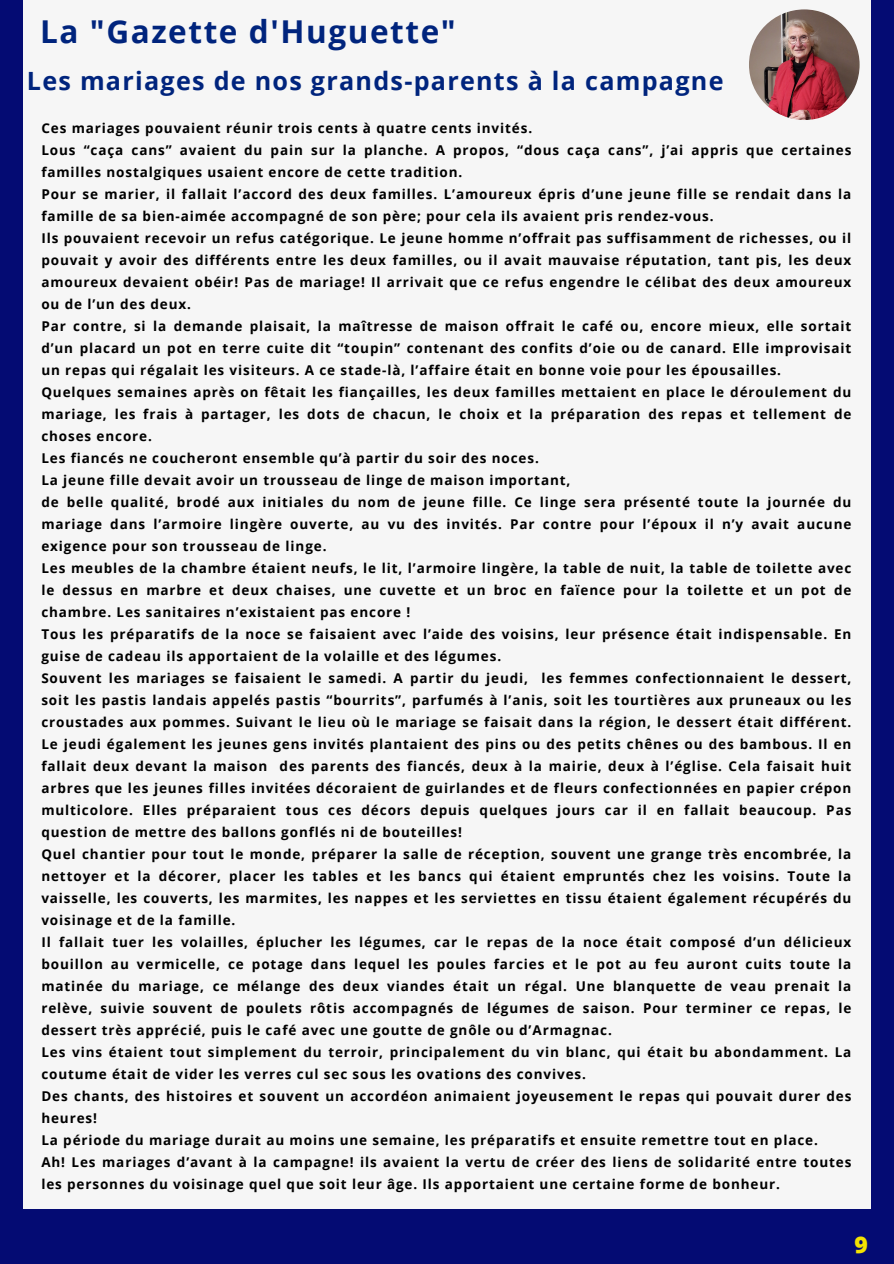
<style>
.page{position:relative;width:894px;height:1264px;background:#fff}
.page>*{position:absolute;margin:0;border:0;box-sizing:border-box;transform-origin:0 0}
.t1{font:700 31.5px "Open Sans";letter-spacing:.05em;color:#00247d}
.t2{font:700 25.2px "Open Sans";letter-spacing:.05em;color:#00247d}
.t3{font:800 22.95px "Open Sans";color:#f4e301}
.t4{font:700 13.5px/22px "Open Sans";letter-spacing:.065em;color:#000;text-align:justify}
</style>
<div class="page">
<div style="left:0;top:0;width:893px;height:1263px;background:#040b73"></div>
<div style="left:23px;top:0;width:846px;height:1208px;background:#f6f6f6"></div>
<img style="left:748px;top:9px;width:111px;height:111px;border-radius:50%">
<p class="t1" style="left:40px;top:9px;width:417px">La "Gazette d'Huguette"</p>
<p class="t2" style="left:27px;top:63px;width:698px">Les mariages de nos grands-parents à la campagne</p>
<h1 class="t4" style="left:41px;top:117px;width:492px">Ces mariages pouvaient réunir trois cents à quatre cents invités.</h1>
<p class="t4" style="left:41px;top:139px;width:811px">Lous “caça cans” avaient du pain sur la planche. A propos, “dous caça cans”, j’ai appris que certaines familles nostalgiques usaient encore de cette tradition.</p>
<h2 class="t4" style="left:41px;top:183px;width:811px">Pour se marier, il fallait l’accord des deux familles. L’amoureux épris d’une jeune fille se rendait dans la famille de sa bien-aimée accompagné de son père; pour cela ils avaient pris rendez-vous.</h2>
<p class="t4" style="left:41px;top:227px;width:811px">Ils pouvaient recevoir un refus catégorique. Le jeune homme n’offrait pas suffisamment de richesses, ou il pouvait y avoir des différents entre les deux familles, ou il avait mauvaise réputation, tant pis, les deux amoureux devaient obéir! Pas de mariage! Il arrivait que ce refus engendre le célibat des deux amoureux ou de l’un des deux.</p>
<p class="t4" style="left:41px;top:315px;width:811px">Par contre, si la demande plaisait, la maîtresse de maison offrait le café ou, encore mieux, elle sortait d’un placard un pot en terre cuite dit “toupin” contenant des confits d’oie ou de canard. Elle improvisait un repas qui régalait les visiteurs. A ce stade-là, l’affaire était en bonne voie pour les épousailles.</p>
<p class="t4" style="left:41px;top:381px;width:811px">Quelques semaines après on fêtait les fiançailles, les deux familles mettaient en place le déroulement du mariage, les frais à partager, les dots de chacun, le choix et la préparation des repas et tellement de choses encore.</p>
<p class="t4" style="left:41px;top:447px;width:499px">Les fiancés ne coucheront ensemble qu’à partir du soir des noces.</p>
<p class="t4" style="left:41px;top:469px;width:530px">La jeune fille devait avoir un trousseau de linge de maison important,</p>
<p class="t4" style="left:41px;top:491px;width:811px">de belle qualité, brodé aux initiales du nom de jeune fille. Ce linge sera présenté toute la journée du mariage dans l’armoire lingère ouverte, au vu des invités. Par contre pour l’époux il n’y avait aucune exigence pour son trousseau de linge.</p>
<p class="t4" style="left:41px;top:557px;width:811px">Les meubles de la chambre étaient neufs, le lit, l’armoire lingère, la table de nuit, la table de toilette avec le dessus en marbre et deux chaises, une cuvette et un broc en faïence pour la toilette et un pot de chambre. Les sanitaires n’existaient pas encore !</p>
<p class="t4" style="left:41px;top:623px;width:811px">Tous les préparatifs de la noce se faisaient avec l’aide des voisins, leur présence était indispensable. En guise de cadeau ils apportaient de la volaille et des légumes.</p>
<p class="t4" style="left:41px;top:667px;width:811px">Souvent les mariages se faisaient le samedi. A partir du jeudi, les femmes confectionnaient le dessert, soit les pastis landais appelés pastis “bourrits”, parfumés à l’anis, soit les tourtières aux pruneaux ou les croustades aux pommes. Suivant le lieu où le mariage se faisait dans la région, le dessert était différent.<br>Le jeudi également les jeunes gens invités plantaient des pins ou des petits chênes ou des bambous. Il en fallait deux devant la maison des parents des fiancés, deux à la mairie, deux à l’église. Cela faisait huit arbres que les jeunes filles invitées décoraient de guirlandes et de fleurs confectionnées en papier crépon multicolore. Elles préparaient tous ces décors depuis quelques jours car il en fallait beaucoup. Pas question de mettre des ballons gonflés ni de bouteilles!</p>
<p class="t4" style="left:41px;top:843px;width:811px">Quel chantier pour tout le monde, préparer la salle de réception, souvent une grange très encombrée, la nettoyer et la décorer, placer les tables et les bancs qui étaient empruntés chez les voisins. Toute la vaisselle, les couverts, les marmites, les nappes et les serviettes en tissu étaient également récupérés du voisinage et de la famille.</p>
<p class="t4" style="left:41px;top:931px;width:811px">Il fallait tuer les volailles, éplucher les légumes, car le repas de la noce était composé d’un délicieux bouillon au vermicelle, ce potage dans lequel les poules farcies et le pot au feu auront cuits toute la matinée du mariage, ce mélange des deux viandes était un régal. Une blanquette de veau prenait la relève, suivie souvent de poulets rôtis accompagnés de légumes de saison. Pour terminer ce repas, le dessert très apprécié, puis le café avec une goutte de gnôle ou d’Armagnac.</p>
<p class="t4" style="left:41px;top:1041px;width:811px">Les vins étaient tout simplement du terroir, principalement du vin blanc, qui était bu abondamment. La coutume était de vider les verres cul sec sous les ovations des convives.</p>
<p class="t4" style="left:41px;top:1085px;width:811px">Des chants, des histoires et souvent un accordéon animaient joyeusement le repas qui pouvait durer des heures!</p>
<p class="t4" style="left:41px;top:1129px;width:777px">La période du mariage durait au moins une semaine, les préparatifs et ensuite remettre tout en place.</p>
<p class="t4" style="left:41px;top:1151px;width:811px">Ah! Les mariages d’avant à la campagne! ils avaient la vertu de créer des liens de solidarité entre toutes les personnes du voisinage quel que soit leur âge. Ils apportaient une certaine forme de bonheur.</p>
<p class="t3" style="left:854px;top:1228px;width:15px">9</p>
</div>
